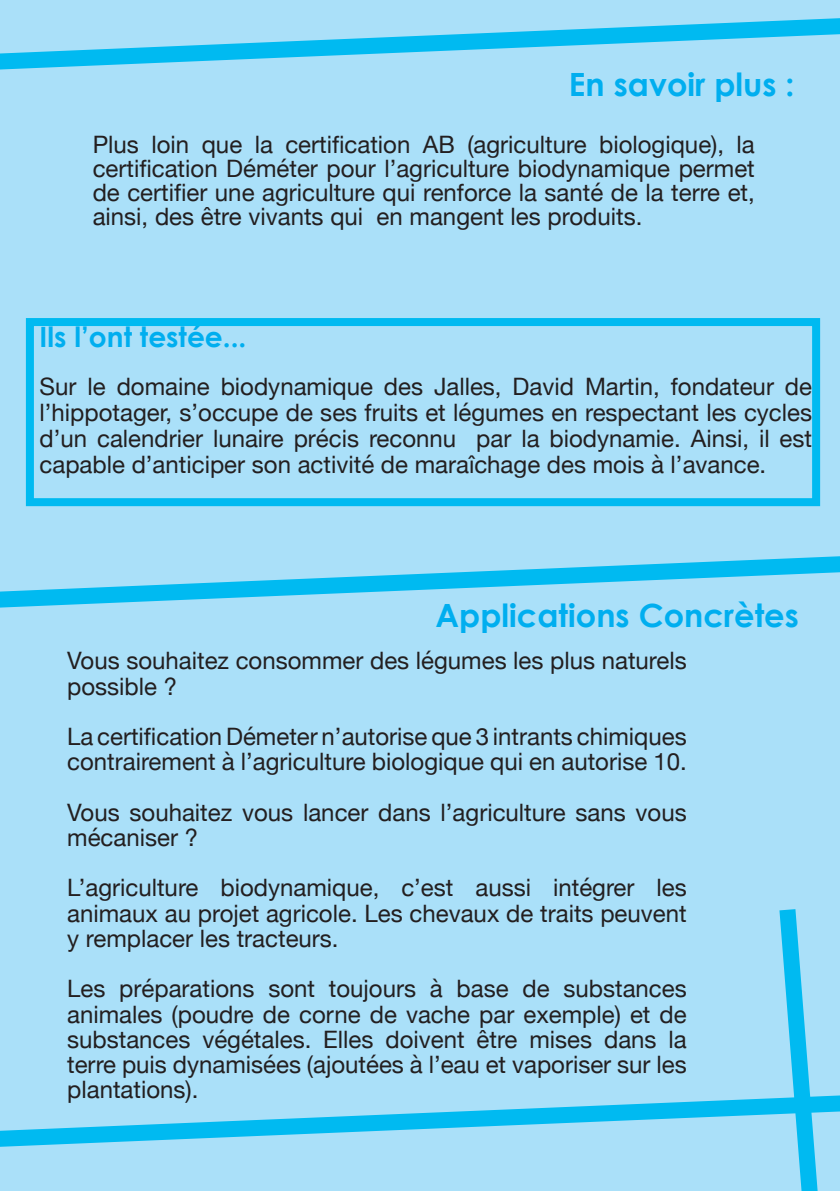
<style>
.page{position:relative;width:840px;height:1191px;background:#fff}
.page>*{position:absolute;margin:0;border:0;box-sizing:border-box;transform-origin:0 0}
.t1{font:700 32px "Century Gothic";color:#00aeef}
.t2{font:700 28px "Century Gothic";color:#00aeef}
.t3{font:24px/25.2px "Helvetica Neue";color:#231f20;text-align:justify}
</style>
<div class="page">
<div style="left:0;top:0;width:839px;height:1084px;background:#aae0f9"></div>
<svg style="left:0;top:1084px;width:769px;height:107px;background:#90daf7"></svg>
<svg style="left:0;top:7px;width:839px;height:108px;background:#90daf7"></svg>
<svg style="left:0;top:523px;width:839px;height:108px;background:#90daf7"></svg>
<svg style="left:769px;top:892px;width:70px;height:299px;background:#7ed6f6"></svg>
<div style="left:26px;top:318px;width:793px;height:188px;border:8px solid #00baf1"></div>
<p class="t1" style="left:568px;top:64px;width:227px">En savoir plus :</p>
<p class="t3" style="left:93px;top:134px;width:663px;line-height:24px">Plus loin que la certification AB (agriculture biologique), la certification Déméter pour l’agriculture biodynamique permet de certifier une agriculture qui renforce la santé de la terre et, ainsi, des être vivants qui en mangent les produits.</p>
<p class="t2" style="left:40px;top:319px;width:208px">Ils l’ont testée...</p>
<p class="t3" style="left:40px;top:375px;width:773px;line-height:26px">Sur le domaine biodynamique des Jalles, David Martin, fondateur de l’hippotager, s’occupe de ses fruits et légumes en respectant les cycles d’un calendrier lunaire précis reconnu par la biodynamie. Ainsi, il est capable d’anticiper son activité de maraîchage des mois à l’avance.</p>
<p class="t1" style="left:435px;top:595px;width:364px">Applications Concrètes</p>
<p class="t3" style="left:67px;top:649px;width:620px">Vous souhaitez consommer des légumes les plus naturels possible ?</p>
<p class="t3" style="left:67px;top:725px;width:620px">La certification Démeter n’autorise que 3 intrants chimiques contrairement à l’agriculture biologique qui en autorise 10.</p>
<p class="t3" style="left:67px;top:801px;width:620px">Vous souhaitez vous lancer dans l’agriculture sans vous mécaniser ?</p>
<p class="t3" style="left:67px;top:876px;width:620px">L’agriculture biodynamique, c’est aussi intégrer les animaux au projet agricole. Les chevaux de traits peuvent y remplacer les tracteurs.</p>
<p class="t3" style="left:67px;top:977px;width:620px">Les préparations sont toujours à base de substances animales (poudre de corne de vache par exemple) et de substances végétales. Elles doivent être mises dans la terre puis dynamisées (ajoutées à l’eau et vaporiser sur les plantations).</p>
</div>
